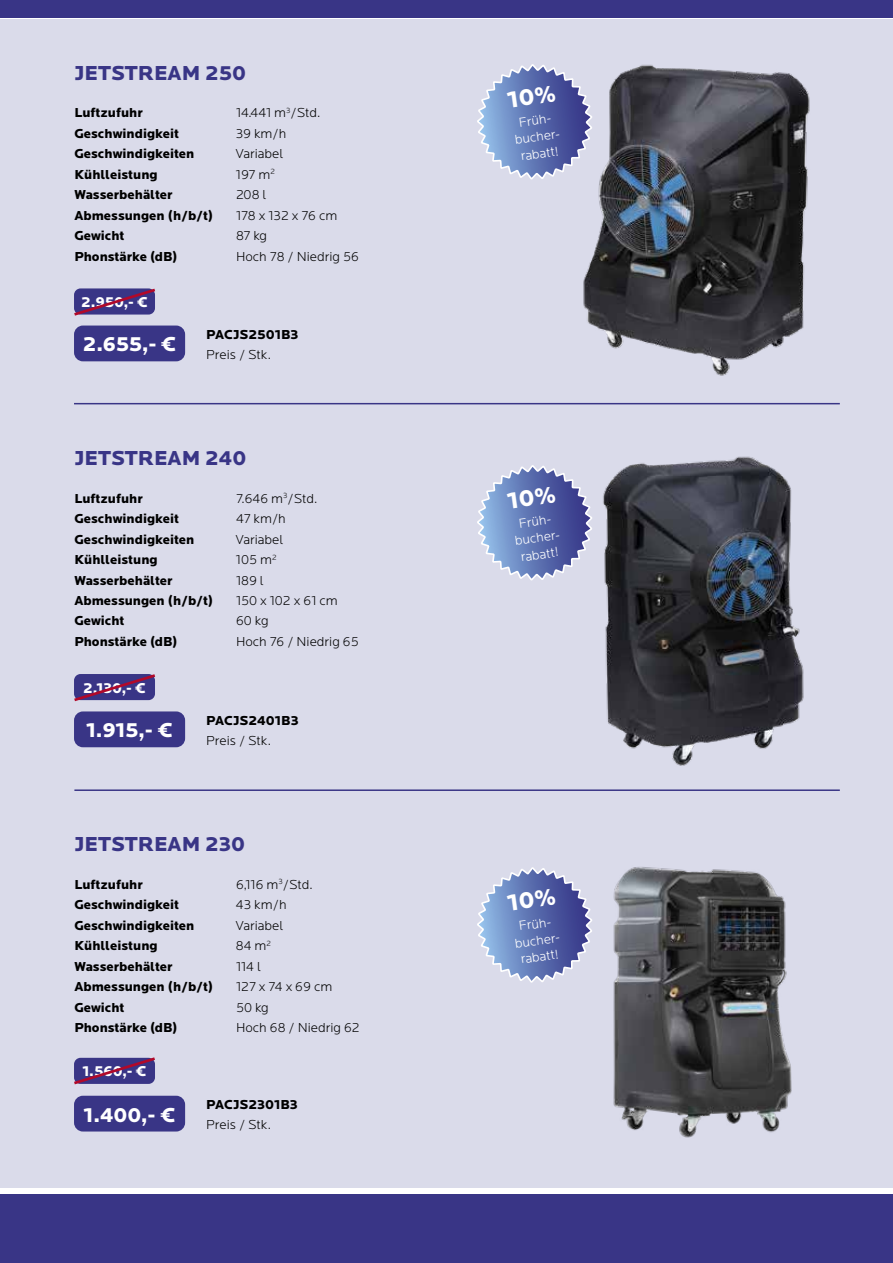
<style>
.page{position:relative;width:893px;height:1263px;background:#fff}
.page>*{position:absolute;margin:0;border:0;box-sizing:border-box;transform-origin:0 0}
.t1{font:900 21px "Locator";color:#393586}
.t2{font:900 21px "Locator";letter-spacing:-.02em;color:#fff}
.t3{font:900 14.85px "Locator";letter-spacing:-.01em;color:#fff}
.t4{font:900 13.5px "Locator";color:#000}
.t5{font:300 13.5px "Locator";color:#000}
.t6{font:300 13.5px/16.5px "Locator";color:#fff;text-align:center}
</style>
<div class="page">
<div style="left:0;top:20px;width:893px;height:1168px;background:#dadbea"></div>
<div style="left:0;top:0;width:893px;height:17px;background:#393586"></div>
<div style="left:0;top:1194px;width:893px;height:69px;background:#393586"></div>
<img style="left:583px;top:64px;width:227px;height:312px">
<img style="left:603px;top:456px;width:201px;height:310px">
<img style="left:613px;top:867px;width:179px;height:271px">
<hr style="left:74px;top:789px;width:766px;height:2px;background:#393586">
<hr style="left:74px;top:403px;width:766px;height:1px;background:#393586">
<div style="left:74px;top:326px;width:111px;height:35px;background:#393586;border-radius:9px"></div>
<div style="left:74px;top:711px;width:111px;height:36px;background:#393586;border-radius:9px"></div>
<div style="left:74px;top:1096px;width:111px;height:35px;background:#393586;border-radius:9px"></div>
<svg style="left:74px;top:288px;width:81px;height:28px;background:#513d84"></svg>
<svg style="left:74px;top:674px;width:82px;height:28px;background:#533f85"></svg>
<svg style="left:74px;top:1057px;width:81px;height:28px;background:#513d84"></svg>
<svg style="left:475px;top:17px;width:119px;height:202px"></svg>
<svg style="left:475px;top:305px;width:119px;height:276px"></svg>
<svg style="left:475px;top:789px;width:119px;height:194px"></svg>
<h1 class="t1" style="left:74px;top:60px;width:173px">JETSTREAM 250</h1>
<p class="t4" style="left:74px;top:105px;width:70px">Luftzufuhr</p>
<p class="t5" style="left:236px;top:106px;width:86px">14.441 m<sup>3</sup>/Std.</p>
<p class="t4" style="left:74px;top:125px;width:106px">Geschwindigkeit</p>
<p class="t5" style="left:236px;top:126px;width:52px">39 km/h</p>
<p class="t4" style="left:74px;top:146px;width:122px">Geschwindigkeiten</p>
<p class="t5" style="left:236px;top:147px;width:49px">Variabel</p>
<p class="t4" style="left:74px;top:166px;width:85px">Kühlleistung</p>
<p class="t5" style="left:236px;top:167px;width:40px">197 m<sup>2</sup></p>
<p class="t4" style="left:74px;top:187px;width:100px">Wasserbehälter</p>
<p class="t5" style="left:236px;top:188px;width:32px">208 l</p>
<p class="t4" style="left:74px;top:207px;width:140px">Abmessungen (h/b/t)</p>
<p class="t5" style="left:236px;top:208px;width:103px">178 x 132 x 76 cm</p>
<p class="t4" style="left:74px;top:228px;width:52px">Gewicht</p>
<p class="t5" style="left:236px;top:229px;width:33px">87 kg</p>
<p class="t4" style="left:74px;top:248px;width:105px">Phonstärke (dB)</p>
<p class="t5" style="left:236px;top:249px;width:124px">Hoch 78 / Niedrig 56</p>
<p class="t3" style="left:81px;top:293px;width:68px">2.950,- €</p>
<h1 class="t2" style="left:83px;top:332px;width:95px">2.655,- €</h1>
<p class="t4" style="left:206px;top:327px;width:94px">PACJS2501B3</p>
<p class="t5" style="left:206px;top:347px;width:66px">Preis / Stk.</p>
<h1 class="t1" style="left:74px;top:445px;width:173px">JETSTREAM 240</h1>
<p class="t4" style="left:74px;top:490px;width:70px">Luftzufuhr</p>
<p class="t5" style="left:236px;top:491px;width:83px">7.646 m<sup>3</sup>/Std.</p>
<p class="t4" style="left:74px;top:511px;width:106px">Geschwindigkeit</p>
<p class="t5" style="left:236px;top:512px;width:51px">47 km/h</p>
<p class="t4" style="left:74px;top:531px;width:122px">Geschwindigkeiten</p>
<p class="t5" style="left:236px;top:532px;width:49px">Variabel</p>
<p class="t4" style="left:74px;top:552px;width:85px">Kühlleistung</p>
<p class="t5" style="left:236px;top:553px;width:42px">105 m<sup>2</sup></p>
<p class="t4" style="left:74px;top:572px;width:100px">Wasserbehälter</p>
<p class="t5" style="left:236px;top:573px;width:29px">189 l</p>
<p class="t4" style="left:74px;top:592px;width:140px">Abmessungen (h/b/t)</p>
<p class="t5" style="left:236px;top:593px;width:103px">150 x 102 x 61 cm</p>
<p class="t4" style="left:74px;top:613px;width:52px">Gewicht</p>
<p class="t5" style="left:236px;top:614px;width:34px">60 kg</p>
<p class="t4" style="left:74px;top:633px;width:105px">Phonstärke (dB)</p>
<p class="t5" style="left:236px;top:634px;width:124px">Hoch 76 / Niedrig 65</p>
<p class="t3" style="left:83px;top:679px;width:64px">2.130,- €</p>
<h1 class="t2" style="left:86px;top:718px;width:88px">1.915,- €</h1>
<p class="t4" style="left:206px;top:713px;width:94px">PACJS2401B3</p>
<p class="t5" style="left:206px;top:733px;width:66px">Preis / Stk.</p>
<h1 class="t1" style="left:74px;top:831px;width:172px">JETSTREAM 230</h1>
<p class="t4" style="left:74px;top:876px;width:70px">Luftzufuhr</p>
<p class="t5" style="left:236px;top:877px;width:78px">6,116 m<sup>3</sup>/Std.</p>
<p class="t4" style="left:74px;top:897px;width:106px">Geschwindigkeit</p>
<p class="t5" style="left:236px;top:898px;width:52px">43 km/h</p>
<p class="t4" style="left:74px;top:917px;width:122px">Geschwindigkeiten</p>
<p class="t5" style="left:236px;top:918px;width:49px">Variabel</p>
<p class="t4" style="left:74px;top:938px;width:85px">Kühlleistung</p>
<p class="t5" style="left:236px;top:939px;width:37px">84 m<sup>2</sup></p>
<p class="t4" style="left:74px;top:958px;width:100px">Wasserbehälter</p>
<p class="t5" style="left:236px;top:959px;width:27px">114 l</p>
<p class="t4" style="left:74px;top:978px;width:140px">Abmessungen (h/b/t)</p>
<p class="t5" style="left:236px;top:980px;width:98px">127 x 74 x 69 cm</p>
<p class="t4" style="left:74px;top:999px;width:52px">Gewicht</p>
<p class="t5" style="left:236px;top:1000px;width:34px">50 kg</p>
<p class="t4" style="left:74px;top:1019px;width:105px">Phonstärke (dB)</p>
<p class="t5" style="left:236px;top:1020px;width:125px">Hoch 68 / Niedrig 62</p>
<p class="t3" style="left:82px;top:1062px;width:66px">1.560,- €</p>
<h1 class="t2" style="left:84px;top:1102px;width:93px">1.400,- €</h1>
<p class="t4" style="left:206px;top:1097px;width:93px">PACJS2301B3</p>
<p class="t5" style="left:206px;top:1117px;width:66px">Preis / Stk.</p>
<p class="t6" style="left:511px;top:116px;width:49px;rotate:-8deg">Früh&shy;bucher&shy;rabatt!</p>
<p class="t6" style="left:511px;top:517px;width:49px;rotate:-8deg">Früh&shy;bucher&shy;rabatt!</p>
<p class="t6" style="left:511px;top:919px;width:49px;rotate:-8deg">Früh&shy;bucher&shy;rabatt!</p>
</div>
